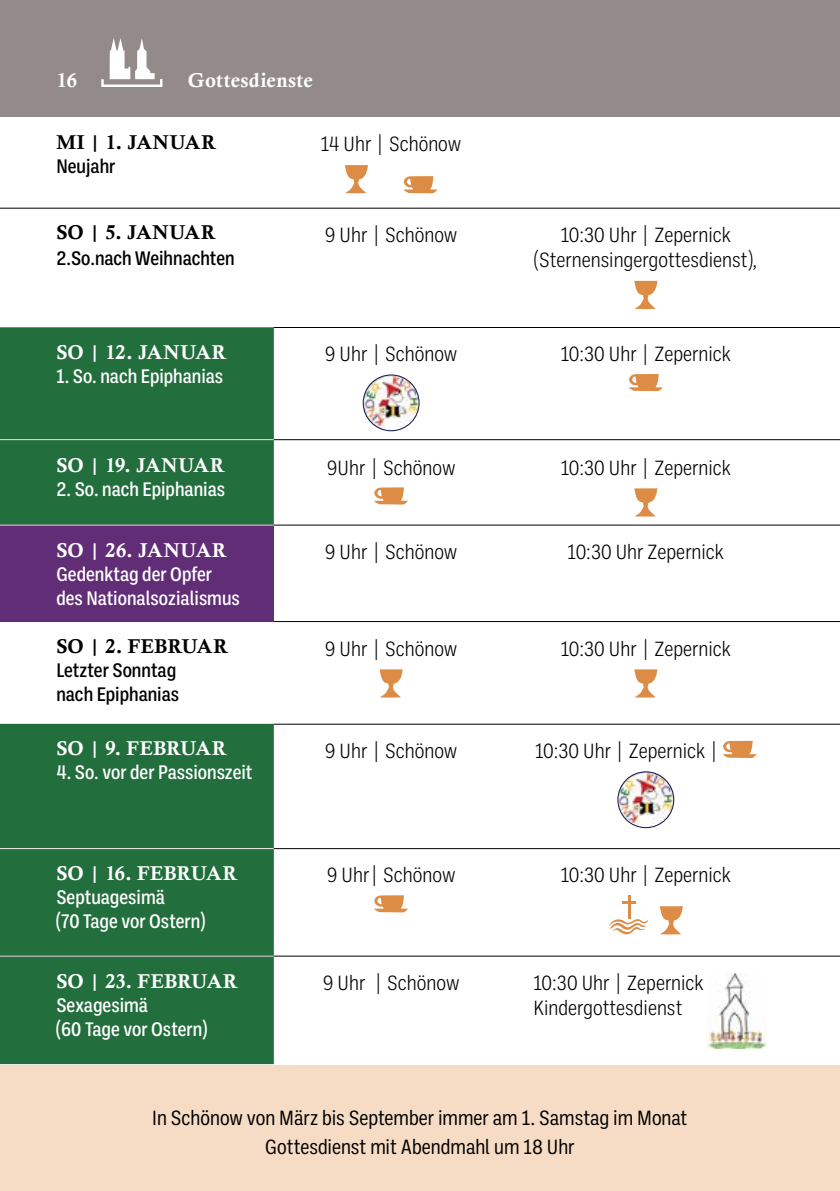
<style>
.page{position:relative;width:840px;height:1191px;background:#fff}
.page>*{position:absolute;margin:0;border:0;box-sizing:border-box;transform-origin:0 0}
.t1{font:300 21px/25px "Ballinger Condensed";color:#000;text-align:center}
.t2{font:21px/29px "Ballinger Condensed";color:#000;text-align:center}
.t3{font:500 20px/24px "Ballinger Condensed";color:#fff}
.t4{font:20px "Calis MT Bol";letter-spacing:.01em;color:#fff}
.t5{font:500 20px/24px "Ballinger Condensed";color:#000}
.t6{font:20px "Calis MT Bol";letter-spacing:.015em;color:#000}
.t7{font:20px "Calis MT Bol";letter-spacing:.04em;color:#000}
</style>
<div class="page">
<div style="left:0;top:0;width:839px;height:116px;background:#938a8a"></div>
<svg style="left:101px;top:38px;width:61px;height:49px"></svg>
<svg style="left:0;top:327px;width:274px;height:737px;fill:#226f3d"></svg>
<div style="left:0;top:525px;width:274px;height:97px;background:#612d77"></div>
<svg style="left:345px;top:165px;width:23px;height:28px"></svg>
<svg style="left:403px;top:176px;width:34px;height:17px"></svg>
<svg style="left:634px;top:281px;width:23px;height:28px"></svg>
<img style="left:363px;top:375px;width:56px;height:56px;border-radius:28px">
<div style="left:362px;top:374px;width:57px;height:57px;border:1px solid #0e164f;border-radius:50%"></div>
<svg style="left:629px;top:374px;width:33px;height:17px"></svg>
<svg style="left:374px;top:487px;width:33px;height:17px"></svg>
<svg style="left:634px;top:488px;width:23px;height:29px"></svg>
<svg style="left:379px;top:669px;width:23px;height:28px"></svg>
<svg style="left:634px;top:669px;width:23px;height:28px"></svg>
<svg style="left:723px;top:741px;width:33px;height:17px"></svg>
<img style="left:617px;top:772px;width:56px;height:55px;border-radius:28px">
<div style="left:617px;top:771px;width:56px;height:57px;border:1px solid #0e164f;border-radius:50%"></div>
<svg style="left:374px;top:895px;width:33px;height:17px"></svg>
<hr style="left:627px;top:895px;width:3px;height:24px;background:#dd8c45">
<svg style="left:622px;top:901px;width:13px;height:3px"></svg>
<svg style="left:609px;top:919px;width:38px;height:15px"></svg>
<svg style="left:659px;top:906px;width:23px;height:28px"></svg>
<hr style="left:0;top:439px;width:839px;height:1px;background:#000">
<hr style="left:273px;top:327px;width:566px;height:1px;background:#000">
<hr style="left:0;top:208px;width:839px;height:1px;background:#000">
<hr style="left:0;top:525px;width:839px;height:1px;background:#000">
<hr style="left:273px;top:621px;width:566px;height:1px;background:#000">
<hr style="left:273px;top:724px;width:566px;height:1px;background:#000">
<hr style="left:0;top:848px;width:839px;height:1px;background:#000">
<hr style="left:0;top:955px;width:839px;height:1px;background:#000">
<hr style="left:0;top:439px;width:273px;height:1px;background:#fff">
<hr style="left:0;top:524px;width:273px;height:1px;background:#fff">
<hr style="left:0;top:848px;width:273px;height:1px;background:#fff">
<hr style="left:0;top:955px;width:273px;height:1px;background:#fff">
<div style="left:0;top:1065px;width:839px;height:126px;background:#f6dcc5"></div>
<img style="left:707px;top:973px;width:58px;height:75px">
<p class="t4" style="left:57px;top:69px;width:22px">16</p>
<p class="t4" style="left:188px;top:69px;width:127px">Gottesdienste</p>
<p class="t7" style="left:56px;top:130px;width:161px">MI | 1. JANUAR</p>
<p class="t5" style="left:56px;top:154px;width:61px">Neujahr</p>
<p class="t1" style="left:321px;top:132px;width:142px">14 Uhr | Schönow</p>
<p class="t6" style="left:56px;top:221px;width:161px">SO | 5. JANUAR</p>
<p class="t5" style="left:56px;top:247px;width:180px">2.So.nach Weihnachten</p>
<p class="t1" style="left:324px;top:222px;width:134px">9 Uhr | Schönow</p>
<p class="t1" style="left:534px;top:222px;width:224px">10:30 Uhr | Zepernick (Sternensingergottesdienst),</p>
<p class="t4" style="left:56px;top:340px;width:172px">SO | 12. JANUAR</p>
<p class="t3" style="left:56px;top:364px;width:168px">1. So. nach Epiphanias</p>
<p class="t4" style="left:56px;top:454px;width:170px">SO | 19. JANUAR</p>
<p class="t3" style="left:56px;top:477px;width:170px">2. So. nach Epiphanias</p>
<p class="t4" style="left:56px;top:538px;width:172px">SO | 26. JANUAR</p>
<p class="t3" style="left:56px;top:562px;width:185px">Gedenktag der Opfer des Nationalsozialismus</p>
<p class="t6" style="left:56px;top:635px;width:173px">SO | 2. FEBRUAR</p>
<p class="t5" style="left:56px;top:658px;width:124px">Letzter Sonntag nach Epiphanias</p>
<p class="t4" style="left:56px;top:737px;width:172px">SO | 9. FEBRUAR</p>
<p class="t3" style="left:56px;top:760px;width:197px">4. So. vor der Passionszeit</p>
<p class="t1" style="left:324px;top:341px;width:134px">9 Uhr | Schönow</p>
<p class="t1" style="left:560px;top:341px;width:172px">10:30 Uhr | Zepernick</p>
<p class="t1" style="left:326px;top:455px;width:130px">9Uhr | Schönow</p>
<p class="t1" style="left:560px;top:455px;width:172px">10:30 Uhr | Zepernick</p>
<p class="t1" style="left:324px;top:539px;width:134px">9 Uhr | Schönow</p>
<p class="t1" style="left:567px;top:539px;width:158px">10:30 Uhr Zepernick</p>
<p class="t1" style="left:324px;top:636px;width:134px">9 Uhr | Schönow</p>
<p class="t1" style="left:560px;top:636px;width:172px">10:30 Uhr | Zepernick</p>
<p class="t1" style="left:324px;top:738px;width:134px">9 Uhr | Schönow</p>
<p class="t1" style="left:534px;top:738px;width:185px">10:30 Uhr | Zepernick |</p>
<p class="t4" style="left:56px;top:861px;width:182px">SO | 16. FEBRUAR</p>
<p class="t3" style="left:56px;top:885px;width:150px">Septuagesimä<br>(70 Tage vor Ostern)</p>
<p class="t4" style="left:56px;top:969px;width:183px">SO | 23. FEBRUAR</p>
<p class="t3" style="left:56px;top:993px;width:152px">Sexagesimä<br>(60 Tage vor Ostern)</p>
<p class="t1" style="left:326px;top:863px;width:130px">9 Uhr| Schönow</p>
<p class="t1" style="left:560px;top:863px;width:172px">10:30 Uhr | Zepernick</p>
<p class="t1" style="left:322px;top:970px;width:138px">9 Uhr | Schönow</p>
<p class="t1" style="left:533px;top:970px;width:172px;text-align:left">10:30 Uhr | Zepernick<br>Kindergottesdienst</p>
<p class="t2" style="left:152px;top:1103px;width:536px">In Schönow von März bis September immer am 1. Samstag im Monat<br>Gottesdienst mit Abendmahl um 18 Uhr</p>
</div>
